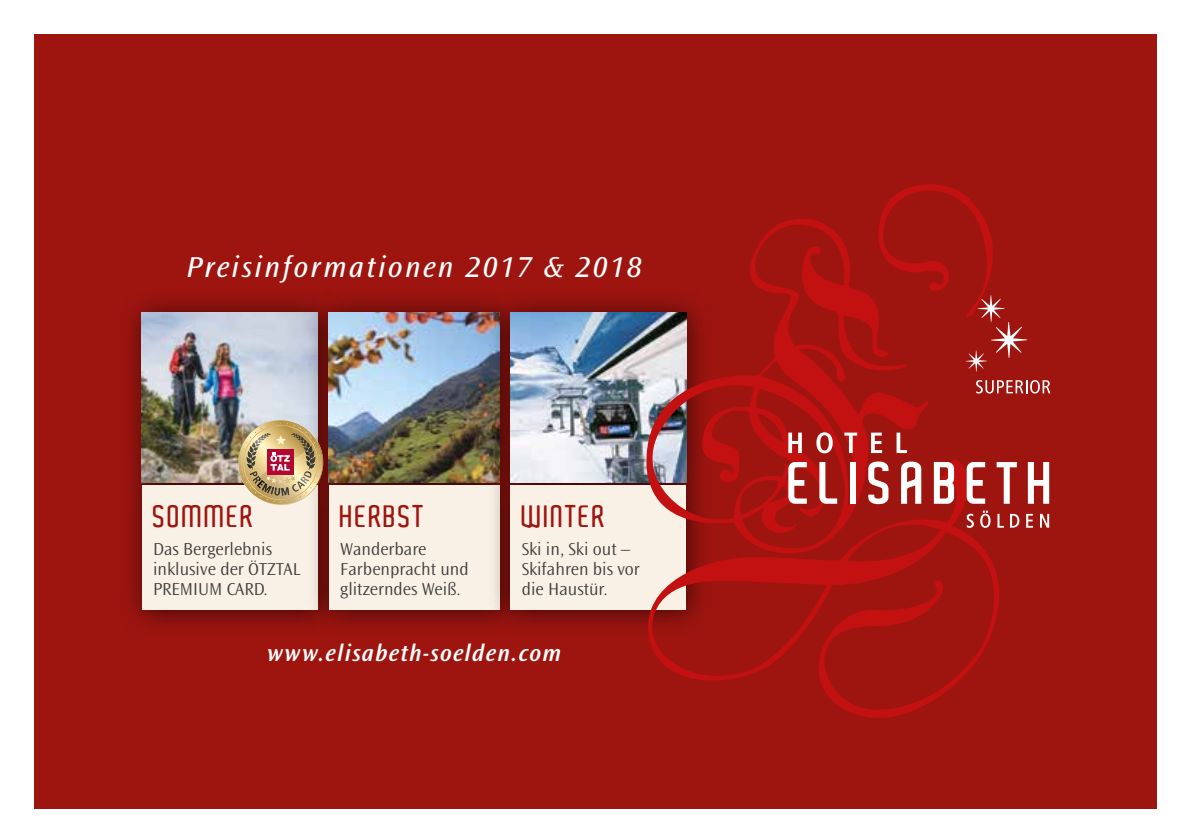
<style>
.page{position:relative;width:1191px;height:840px;background:#fff}
.page>*{position:absolute;margin:0;border:0;box-sizing:border-box;transform-origin:0 0}
.t1{font:italic 30px "Ocean Sans Std";letter-spacing:.08em;color:#fff}
.t2{font:600 30px "Aldo";letter-spacing:.05em;color:#9e1510}
.t3{font:italic 600 24px "Ocean Sans Std";letter-spacing:.05em;color:#fff}
.t4{font:300 18px/20px "Ocean Sans Std";color:#3c3c3b}
</style>
<div class="page">
<div style="left:34px;top:34px;width:1123px;height:774px;background:#9e1510"></div>
<div style="left:119px;top:289px;width:225px;height:348px;background:#000;opacity:.6"></div>
<img style="left:142px;top:312px;width:164px;height:170px">
<div style="left:142px;top:485px;width:175px;height:124px;background:#f9f1e6"></div>
<div style="left:306px;top:289px;width:220px;height:348px;background:#000;opacity:.6"></div>
<div style="left:329px;top:485px;width:170px;height:124px;background:#f9f1e6"></div>
<img style="left:329px;top:312px;width:158px;height:170px">
<div style="left:487px;top:289px;width:226px;height:348px;background:#000;opacity:.6"></div>
<div style="left:510px;top:485px;width:176px;height:124px;background:#f9f1e6"></div>
<img style="left:510px;top:312px;width:117px;height:170px">
<img style="left:238px;top:420px;width:85px;height:85px">
<svg style="left:640px;top:459px;width:387px;height:259px"></svg>
<svg style="left:627px;top:219px;width:301px;height:349px"></svg>
<svg style="left:788px;top:432px;width:14px;height:21px"></svg>
<svg style="left:816px;top:432px;width:16px;height:21px"></svg>
<svg style="left:844px;top:432px;width:13px;height:21px"></svg>
<svg style="left:871px;top:432px;width:11px;height:21px"></svg>
<svg style="left:896px;top:432px;width:11px;height:21px"></svg>
<svg style="left:788px;top:462px;width:19px;height:41px"></svg>
<svg style="left:819px;top:462px;width:18px;height:41px"></svg>
<div style="left:849px;top:462px;width:6px;height:41px;background:#fff"></div>
<svg style="left:868px;top:461px;width:20px;height:43px"></svg>
<svg style="left:901px;top:461px;width:20px;height:42px"></svg>
<svg style="left:934px;top:462px;width:20px;height:41px"></svg>
<svg style="left:966px;top:462px;width:19px;height:41px"></svg>
<svg style="left:996px;top:462px;width:20px;height:41px"></svg>
<svg style="left:1027px;top:462px;width:22px;height:41px"></svg>
<svg style="left:966px;top:513px;width:8px;height:14px"></svg>
<svg style="left:980px;top:510px;width:10px;height:17px"></svg>
<svg style="left:997px;top:513px;width:7px;height:14px"></svg>
<svg style="left:1010px;top:513px;width:9px;height:14px"></svg>
<svg style="left:1026px;top:513px;width:7px;height:14px"></svg>
<svg style="left:1040px;top:513px;width:9px;height:14px"></svg>
<svg style="left:870px;top:184px;width:157px;height:187px"></svg>
<svg style="left:976px;top:380px;width:74px;height:13px"></svg>
<h1 class="t1" style="left:186px;top:251px;width:456px">Preisinformationen 2017 &amp; 2018</h1>
<h1 class="t2" style="left:153px;top:499px;width:102px">SOMMER</h1>
<p class="t4" style="left:153px;top:539px;width:149px">Das Bergerlebnis inklusive der ÖTZTAL<br>PREMIUM CARD.</p>
<h1 class="t2" style="left:340px;top:499px;width:86px">HERBST</h1>
<p class="t4" style="left:340px;top:539px;width:130px">Wanderbare<br>Farbenpracht und glitzerndes Weiß.</p>
<h1 class="t2" style="left:522px;top:499px;width:86px">WINTER</h1>
<p class="t4" style="left:522px;top:539px;width:120px">Ski in, Ski out –<br>Skifahren bis vor die Haustür.</p>
<h2 class="t3" style="left:267px;top:639px;width:296px">www.elisabeth-soelden.com</h2>
</div>
